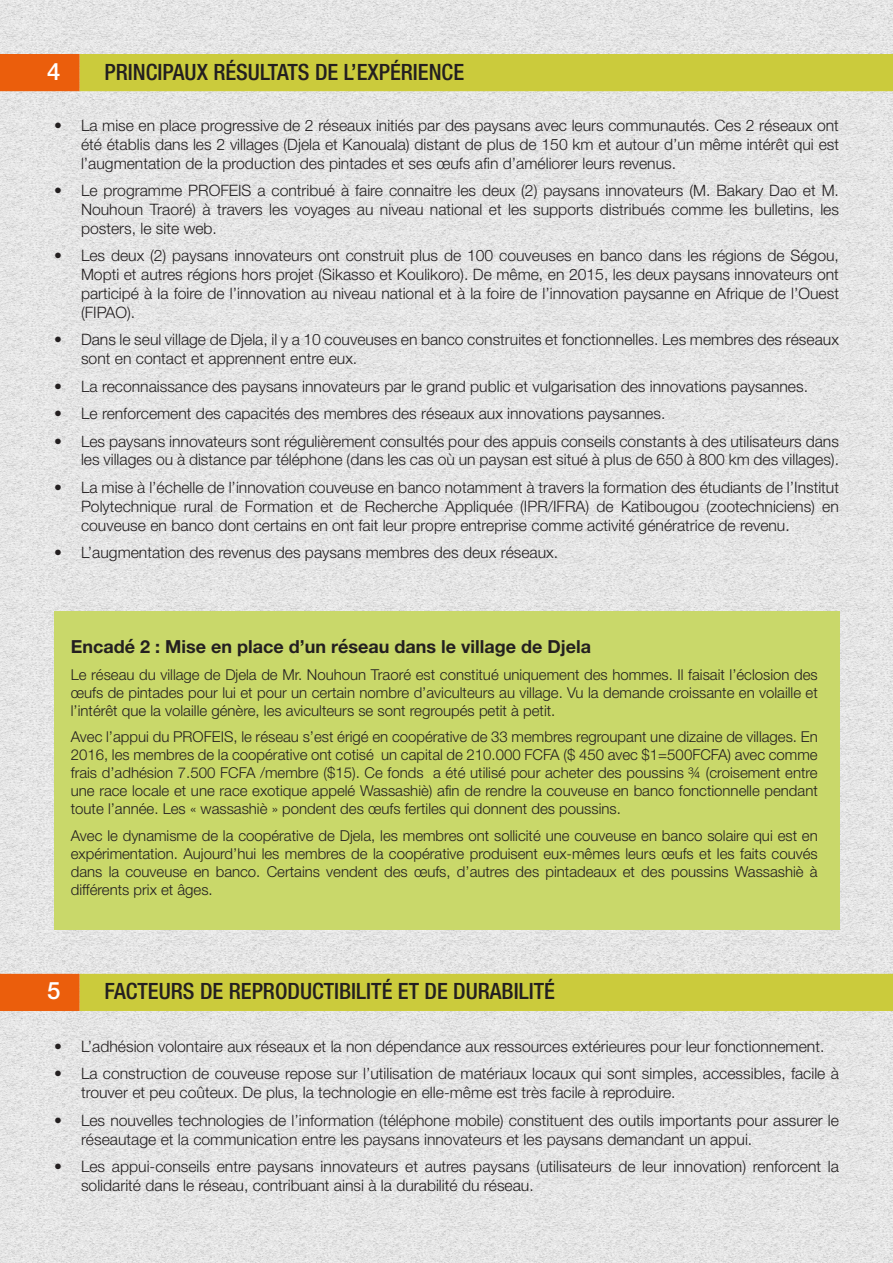
<style>
.page{position:relative;width:893px;height:1263px;background:#fff}
.page>*{position:absolute;margin:0;border:0;box-sizing:border-box;transform-origin:0 0}
.t1{font:500 24px "Helvetica Neue";color:#fff}
.t2{font:500 condensed 22.5px "Helvetica Neue LT";color:#231f20}
.t3{font:700 18px "Helvetica Neue";color:#231f20}
.t4{font:300 15.75px/18.9px "Helvetica Neue";color:#231f20;text-align:justify}
.t5{font:300 15px/18px "Helvetica Neue";color:#231f20;text-align:justify}
</style>
<div class="page">
<img style="left:0;top:0;width:893px;height:1263px">
<div style="left:80px;top:54px;width:813px;height:37px;background:#cbcb3c"></div>
<div style="left:80px;top:974px;width:813px;height:37px;background:#cbcb3c"></div>
<div style="left:1px;top:55px;width:78px;height:35px;background:#eb5e0c"></div>
<div style="left:0;top:54px;width:80px;height:37px;border:2px solid #eb5e0c"></div>
<div style="left:1px;top:974px;width:78px;height:36px;background:#eb5e0c"></div>
<div style="left:0;top:974px;width:80px;height:37px;border:2px solid #eb5e0c"></div>
<div style="left:54px;top:611px;width:786px;height:319px;background:#c9d86a"></div>
<p class="t1" style="left:47px;top:52px;width:15px">4</p>
<p class="t2" style="left:105px;top:58px;width:361px">PRINCIPAUX RÉSULTATS DE L’EXPÉRIENCE</p>
<p class="t4" style="left:81px;top:115px;width:760px;text-indent:-27px">• La mise en place progressive de 2 réseaux initiés par des paysans avec leurs communautés. Ces 2 réseaux ont été établis dans les 2 villages (Djela et Kanouala) distant de plus de 150 km et autour d’un même intérêt qui est l’augmentation de la production des pintades et ses œufs afin d’améliorer leurs revenus.</p>
<p class="t4" style="left:81px;top:180px;width:759px;text-indent:-27px">• Le programme PROFEIS a contribué à faire connaitre les deux (2) paysans innovateurs (M. Bakary Dao et M.<br>Nouhoun Traoré) à travers les voyages au niveau national et les supports distribués comme les bulletins, les posters, le site web.</p>
<p class="t4" style="left:81px;top:245px;width:759px;text-indent:-27px">• Les deux (2) paysans innovateurs ont construit plus de 100 couveuses en banco dans les régions de Ségou, Mopti et autres régions hors projet (Sikasso et Koulikoro). De même, en 2015, les deux paysans innovateurs ont participé à la foire de l’innovation au niveau national et à la foire de l’innovation paysanne en Afrique de l’Ouest (FIPAO).</p>
<p class="t4" style="left:81px;top:329px;width:759px;text-indent:-27px">• Dans le seul village de Djela, il y a 10 couveuses en banco construites et fonctionnelles. Les membres des réseaux sont en contact et apprennent entre eux.</p>
<p class="t4" style="left:54px;top:375px;width:755px">• La reconnaissance des paysans innovateurs par le grand public et vulgarisation des innovations paysannes.</p>
<p class="t4" style="left:54px;top:403px;width:613px">• Le renforcement des capacités des membres des réseaux aux innovations paysannes.</p>
<p class="t4" style="left:54px;top:430px;width:787px;text-align:right">• Les paysans innovateurs sont régulièrement consultés pour des appuis conseils constants à des utilisateurs dans les villages ou à distance par téléphone (dans les cas où un paysan est situé à plus de 650 à 800 km des villages).</p>
<p class="t4" style="left:81px;top:477px;width:760px;text-indent:-27px">• La mise à l’échelle de l’innovation couveuse en banco notamment à travers la formation des étudiants de l’Institut Polytechnique rural de Formation et de Recherche Appliquée (IPR/IFRA) de Katibougou (zootechniciens) en couveuse en banco dont certains en ont fait leur propre entreprise comme activité génératrice de revenu.</p>
<p class="t4" style="left:54px;top:542px;width:506px">• L’augmentation des revenus des paysans membres des deux réseaux.</p>
<p class="t3" style="left:71px;top:633px;width:522px">Encadé 2 : Mise en place d’un réseau dans le village de Djela</p>
<p class="t5" style="left:71px;top:664px;width:748px">Le réseau du village de Djela de Mr. Nouhoun Traoré est constitué uniquement des hommes. Il faisait l’éclosion des œufs de pintades pour lui et pour un certain nombre d’aviculteurs au village. Vu la demande croissante en volaille et l’intérêt que la volaille génère, les aviculteurs se sont regroupés petit à petit.</p>
<p class="t5" style="left:71px;top:727px;width:749px">Avec l’appui du PROFEIS, le réseau s’est érigé en coopérative de 33 membres regroupant une dizaine de villages. En 2016, les membres de la coopérative ont cotisé un capital de 210.000 FCFA ($ 450 avec $1=500FCFA) avec comme frais d’adhésion 7.500 FCFA /membre ($15). Ce fonds a été utilisé pour acheter des poussins ¾ (croisement entre une race locale et une race exotique appelé Wassashiè) afin de rendre la couveuse en banco fonctionnelle pendant toute l’année. Les « wassashiè » pondent des œufs fertiles qui donnent des poussins.</p>
<p class="t5" style="left:71px;top:825px;width:748px">Avec le dynamisme de la coopérative de Djela, les membres ont sollicité une couveuse en banco solaire qui est en expérimentation. Aujourd’hui les membres de la coopérative produisent eux-mêmes leurs œufs et les faits couvés dans la couveuse en banco. Certains vendent des œufs, d’autres des pintadeaux et des poussins Wassashiè à différents prix et âges.</p>
<p class="t1" style="left:47px;top:971px;width:15px">5</p>
<p class="t2" style="left:105px;top:978px;width:452px">FACTEURS DE REPRODUCTIBILITÉ ET DE DURABILITÉ</p>
<p class="t4" style="left:54px;top:1036px;width:772px">• L’adhésion volontaire aux réseaux et la non dépendance aux ressources extérieures pour leur fonctionnement.</p>
<p class="t4" style="left:81px;top:1063px;width:759px;text-indent:-27px">• La construction de couveuse repose sur l’utilisation de matériaux locaux qui sont simples, accessibles, facile à trouver et peu coûteux. De plus, la technologie en elle-même est très facile à reproduire.</p>
<p class="t4" style="left:81px;top:1109px;width:759px;text-indent:-27px">• Les nouvelles technologies de l’information (téléphone mobile) constituent des outils importants pour assurer le réseautage et la communication entre les paysans innovateurs et les paysans demandant un appui.</p>
<p class="t4" style="left:81px;top:1156px;width:759px;text-indent:-27px">• Les appui-conseils entre paysans innovateurs et autres paysans (utilisateurs de leur innovation) renforcent la solidarité dans le réseau, contribuant ainsi à la durabilité du réseau.</p>
</div>
